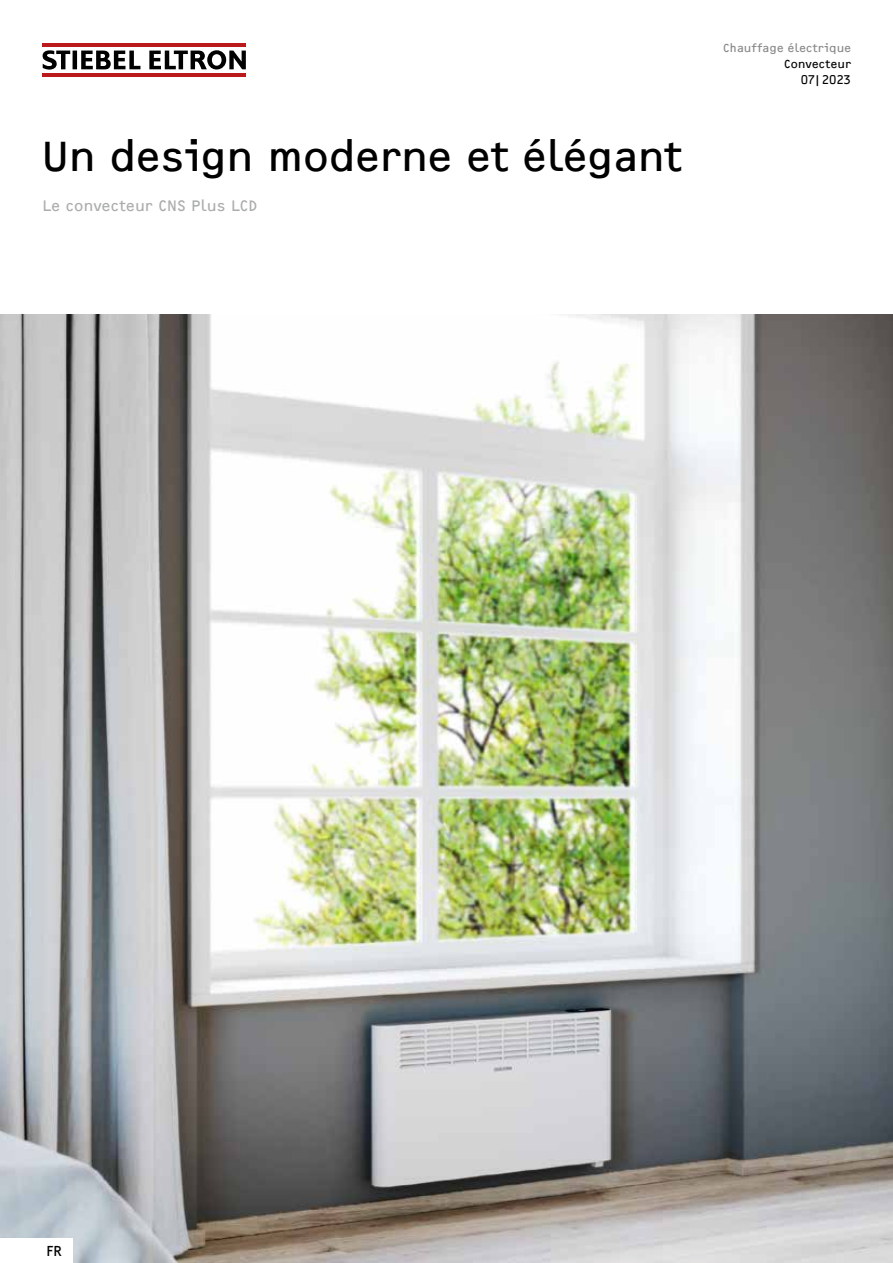
<style>
.page{position:relative;width:893px;height:1263px;background:#fff}
.page>*{position:absolute;margin:0;border:0;box-sizing:border-box;transform-origin:0 0}
.t1{font:43.5px "F2 FOCR Bczyk Com";letter-spacing:-.005em;color:#000}
.t2{font:15.75px "F2 FOCR Bczyk Com";letter-spacing:.01em;color:#abadad}
.t3{font:15px "F2 FOCR Bczyk Com";color:#000}
.t4{font:12px "F2 FOCR Bczyk Com";letter-spacing:.02em;color:#878988}
.t5{font:12px/15.8px "F2 FOCR Bczyk Com";letter-spacing:.01em;color:#000;text-align:right}
</style>
<div class="page">
<img style="left:0;top:315px;width:893px;height:948px">
<hr style="left:43px;top:44px;width:203px;height:3px;background:#bb1a1b">
<hr style="left:43px;top:73px;width:203px;height:3px;background:#bb1a1b">
<svg style="left:81px;top:51px;width:59px;height:18px"></svg>
<hr style="left:73px;top:51px;width:4px;height:18px;background:#000">
<svg style="left:149px;top:50px;width:97px;height:20px"></svg>
<svg style="left:43px;top:50px;width:27px;height:20px"></svg>
<div style="left:0;top:1238px;width:72px;height:25px;background:#fff"></div>
<p class="t1" style="left:41px;top:131px;width:642px">Un design moderne et élégant</p>
<p class="t2" style="left:43px;top:197px;width:216px">Le convecteur CNS Plus LCD</p>
<p class="t4" style="left:723px;top:41px;width:129px">Chauffage électrique</p>
<p class="t5" style="left:784px;top:56px;width:68px">Convecteur<br>07|2023</p>
<p class="t3" style="left:46px;top:1242px;width:17px">FR</p>
</div>
